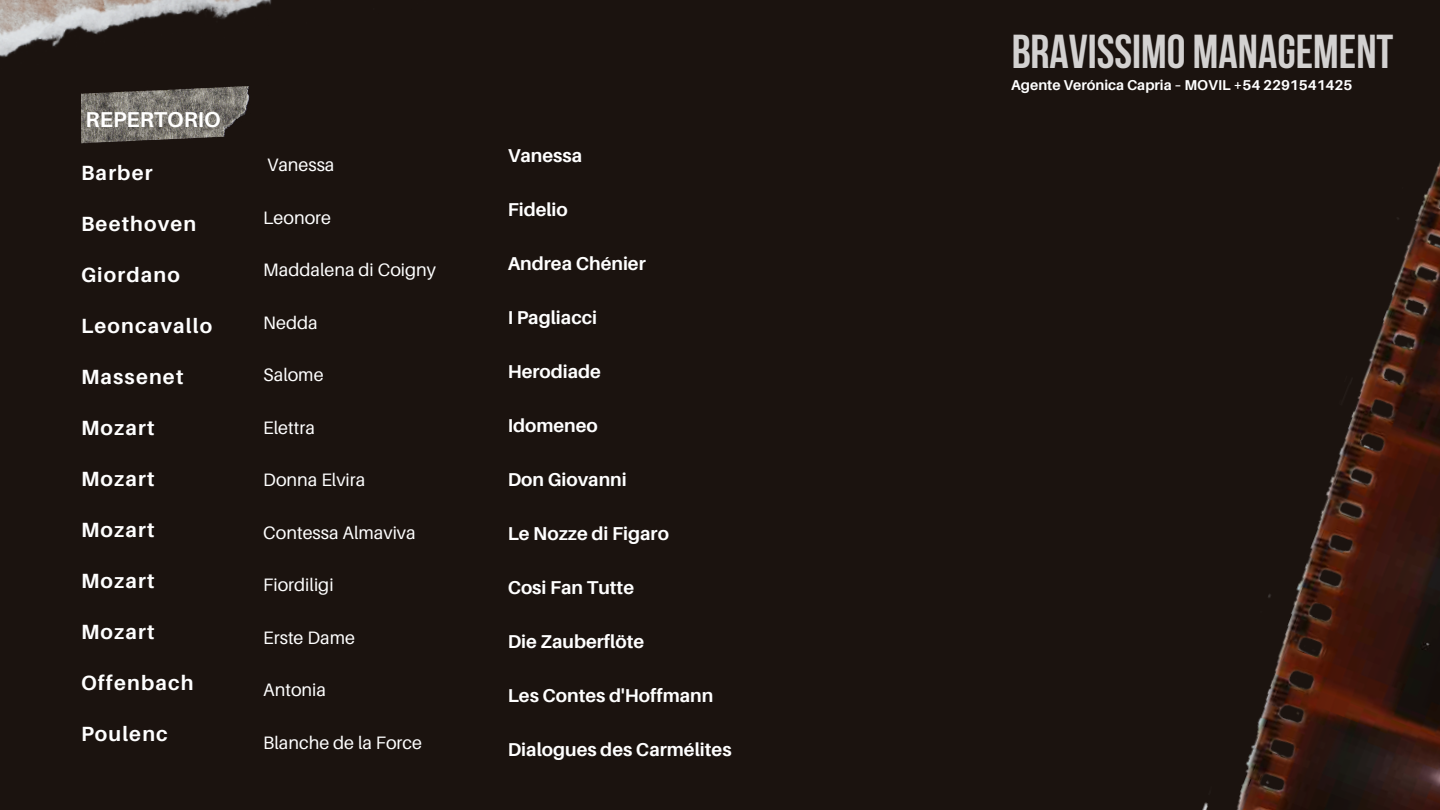
<style>
.page{position:relative;width:1440px;height:810px;background:#1b130f}
.page>*{position:absolute;margin:0;border:0;box-sizing:border-box;transform-origin:0 0}
.t1{font:700 47.4px "Bebas Neue";color:#fff}
.t2{font:700 21.5px "Aileron";color:#fff}
.t3{font:700 20.6px "Aileron";letter-spacing:.055em;color:#fff}
.t4{font:700 18.6px "Aileron";color:#fff}
.t5{font:18px "Aileron";color:#fff}
.t6{font:700 14.3px "Aileron";color:#fff}
</style>
<div class="page">
<img style="left:1202px;top:162px;width:238px;height:648px">
<img style="left:0;top:0;width:272px;height:57px">
<img style="left:81px;top:86px;width:169px;height:58px">
<p class="t2" style="left:86px;top:106px;width:136px">REPERTORIO</p>
<p class="t3" style="left:81px;top:160px;width:73px">Barber</p>
<p class="t3" style="left:81px;top:211px;width:117px">Beethoven</p>
<p class="t3" style="left:81px;top:262px;width:100px">Giordano</p>
<p class="t3" style="left:81px;top:313px;width:133px">Leoncavallo</p>
<p class="t3" style="left:81px;top:364px;width:104px">Massenet</p>
<p class="t3" style="left:81px;top:415px;width:75px">Mozart</p>
<p class="t3" style="left:81px;top:466px;width:75px">Mozart</p>
<p class="t3" style="left:81px;top:517px;width:75px">Mozart</p>
<p class="t3" style="left:81px;top:568px;width:75px">Mozart</p>
<p class="t3" style="left:81px;top:619px;width:75px">Mozart</p>
<p class="t3" style="left:81px;top:670px;width:114px">Offenbach</p>
<p class="t3" style="left:81px;top:721px;width:88px">Poulenc</p>
<p class="t5" style="left:267px;top:154px;width:69px">Vanessa</p>
<p class="t5" style="left:263px;top:206px;width:69px">Leonore</p>
<p class="t5" style="left:263px;top:259px;width:174px">Maddalena di Coigny</p>
<p class="t5" style="left:263px;top:311px;width:56px">Nedda</p>
<p class="t5" style="left:263px;top:364px;width:62px">Salome</p>
<p class="t5" style="left:263px;top:416px;width:53px">Elettra</p>
<p class="t5" style="left:263px;top:469px;width:104px">Donna Elvira</p>
<p class="t5" style="left:263px;top:521px;width:154px">Contessa Almaviva</p>
<p class="t5" style="left:263px;top:574px;width:72px">Fiordiligi</p>
<p class="t5" style="left:263px;top:626px;width:93px">Erste Dame</p>
<p class="t5" style="left:263px;top:679px;width:64px">Antonia</p>
<p class="t5" style="left:263px;top:731px;width:160px">Blanche de la Force</p>
<p class="t4" style="left:508px;top:144px;width:76px">Vanessa</p>
<p class="t4" style="left:508px;top:198px;width:62px">Fidelio</p>
<p class="t4" style="left:508px;top:252px;width:140px">Andrea Chénier</p>
<p class="t4" style="left:508px;top:306px;width:91px">I Pagliacci</p>
<p class="t4" style="left:508px;top:360px;width:95px">Herodiade</p>
<p class="t4" style="left:508px;top:414px;width:92px">Idomeneo</p>
<p class="t4" style="left:508px;top:468px;width:121px">Don Giovanni</p>
<p class="t4" style="left:508px;top:522px;width:163px">Le Nozze di Figaro</p>
<p class="t4" style="left:508px;top:576px;width:128px">Cosi Fan Tutte</p>
<p class="t4" style="left:508px;top:630px;width:138px">Die Zauberflöte</p>
<p class="t4" style="left:508px;top:684px;width:207px">Les Contes d'Hoffmann</p>
<p class="t4" style="left:508px;top:738px;width:225px">Dialogues des Carmélites</p>
<h1 class="t1" style="left:1011px;top:33px;width:384px">BRAVISSIMO MANAGEMENT</h1>
<p class="t6" style="left:1011px;top:76px;width:343px">Agente Verónica Capria – MOVIL +54 2291541425</p>
</div>
